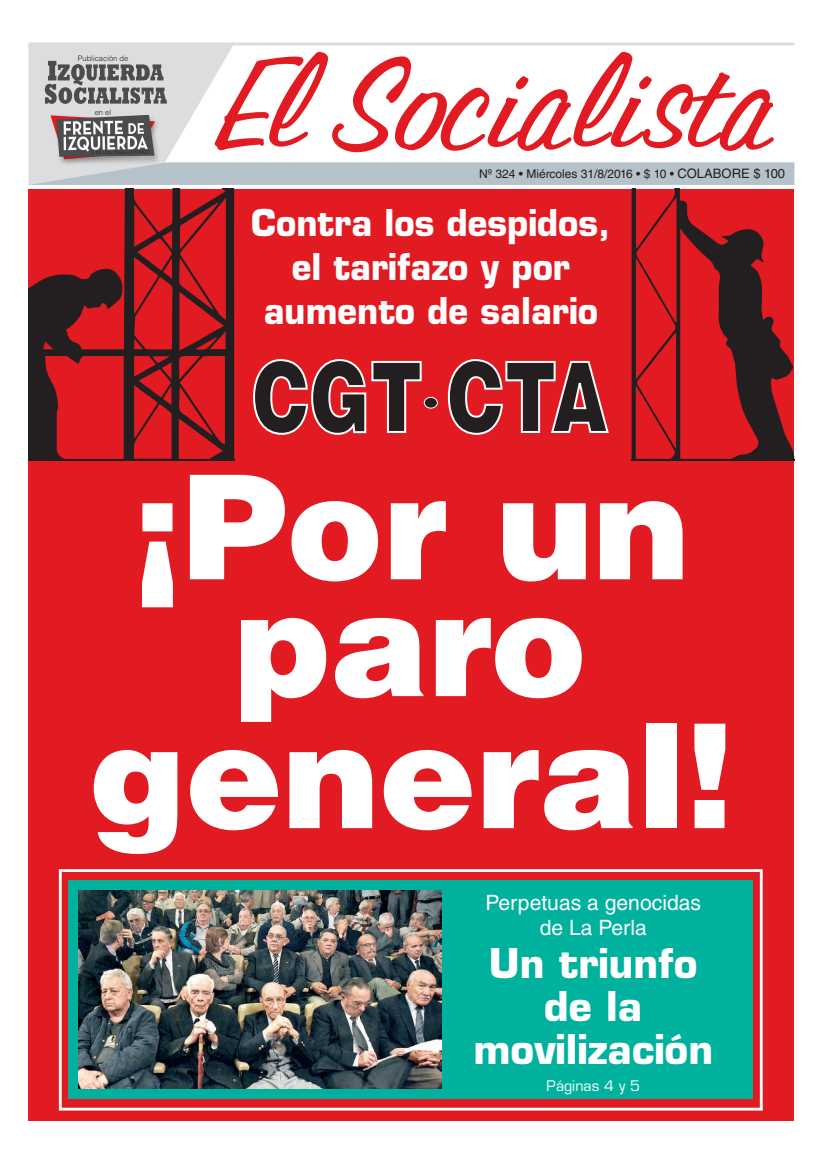
<style>
.page{position:relative;width:823px;height:1163px;background:#fff}
.page>*{position:absolute;margin:0;border:0;box-sizing:border-box;transform-origin:0 0}
.es_titulo_tapa_HELV{font:900 145px/116.7px "Helvetica LT Std";color:#fff;text-align:center}
.es_titulo_bold_22{font:700 40px/43.1px "Eurostile";color:#fff;text-align:center}
.es_titulo_sec_bold_3{font:700 36px/44px "Eurostile";color:#fff;text-align:center;scale:.95 1}
.ES_gill_sans_16{font:21.1px/25.3px "Helvetica LT Std";color:#fff;text-align:center}
.es_titulo_demi_22_pt{font:14.2px "Eurostile";color:#fff}
.t1{font:12px "Helvetica LT Std";color:#231f20}
.t2{font:300 7.6px "Helvetica LT Std";color:#231f20}
.s1{font-size:13px}
</style>
<div class="page">
<svg style="left:28px;top:42px;width:766px;height:143px"></svg>
<div style="left:28px;top:189px;width:765px;height:931px;background:#e21a21"></div>
<svg style="left:28px;top:189px;width:207px;height:271px"></svg>
<svg style="left:631px;top:189px;width:163px;height:271px"></svg>
<div style="left:69px;top:880px;width:683px;height:219px;background:#00b19d"></div>
<div style="left:59px;top:869px;width:703px;height:241px;border:3px solid #fff"></div>
<img style="left:78px;top:890px;width:363px;height:198px">
<svg style="left:253px;top:359px;width:356px;height:76px"></svg>
<p class="t2" style="left:78px;top:54px;width:52px">Publicación de</p>
<p class="t2" style="left:95px;top:107px;width:18px">en el</p>
<p class="t1" style="left:479px;top:167px;width:307px">Nº 324 • Miércoles 31/8/2016 • $ 10 • <span class="s1">COLABORE $ 100</span></p>
<p class="es_titulo_sec_bold_3" style="left:251px;top:200px;width:379px">Contra los despidos, el tarifazo y por aumento de salario</p>
<p class="es_titulo_tapa_HELV" style="left:133px;top:465px;width:557px">¡Por un paro</p>
<p class="es_titulo_tapa_HELV" style="left:89px;top:714px;width:646px">general!</p>
<p class="ES_gill_sans_16" style="left:485px;top:889px;width:217px">Perpetuas a genocidas de La Perla</p>
<p class="es_titulo_bold_22" style="left:473px;top:941px;width:241px">Un triunfo de la movilización</p>
<p class="es_titulo_demi_22_pt" style="left:546px;top:1076px;width:95px">Páginas 4 y 5</p>
</div>
